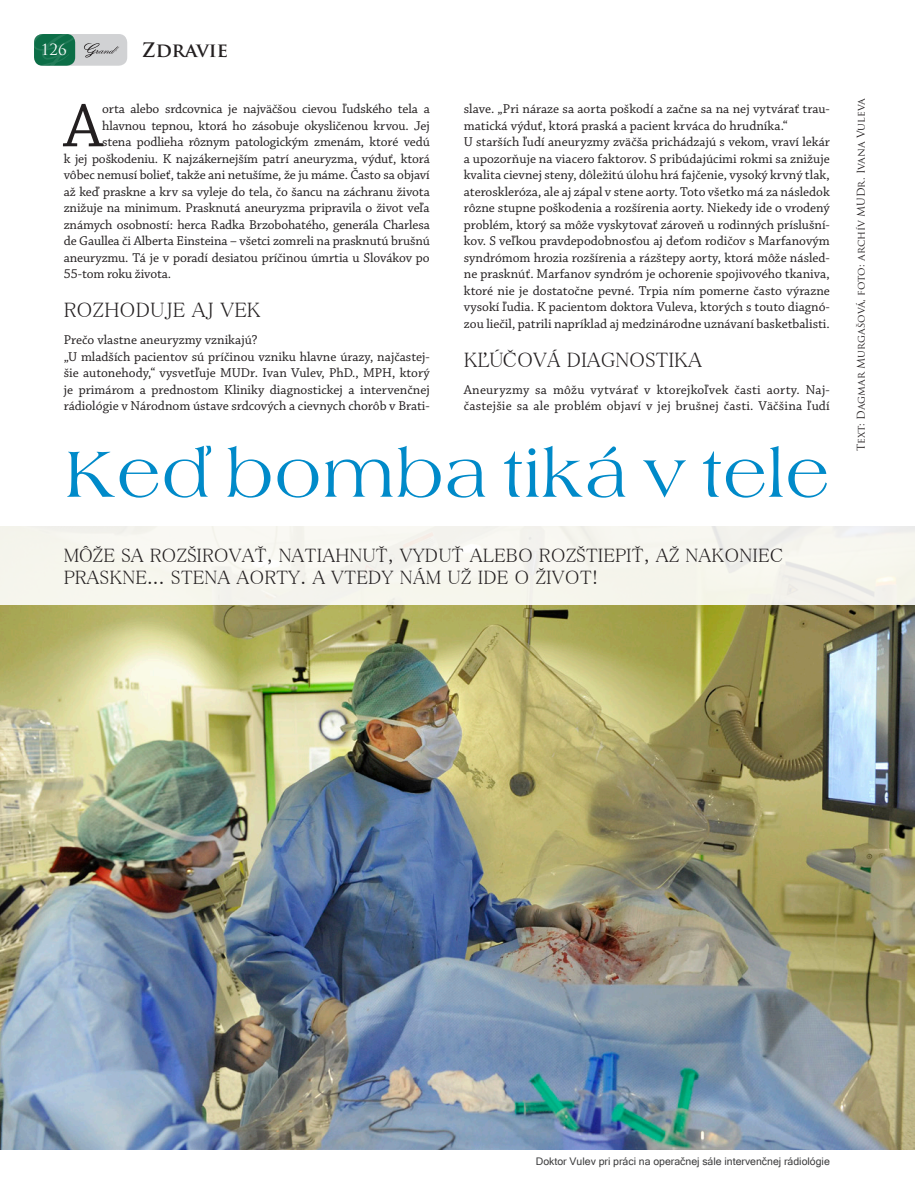
<style>
.page{position:relative;width:915px;height:1191px;background:#fff}
.page>*{position:absolute;margin:0;border:0;box-sizing:border-box;transform-origin:0 0}
.t1{font:67.35px "Amherst CE";color:#008ac9}
.hlavny_georgia{font:64.2px "Chaparral Pro";color:#231f20}
.medzititul_Trajan{font:21px "MS P Mincho";letter-spacing:-.01em;color:#231f20}
.medzititul_Trajan-2{font:19.5px/21px "MS P Mincho";color:#231f20}
.t2{font:700 19.5px "Trajan Pro";color:#231f20}
.t3{font:15px "Trajan Pro";color:#fff}
.hlavny_georgia-2{font:13.5px/16.5px "Chaparral Pro";letter-spacing:-.01em;color:#231f20;text-align:justify}
.hlavny_georgia-3{font:13.5px/16.5px "Chaparral Pro";letter-spacing:.015em;color:#231f20}
.t4{font:10.5px "Microsoft Sans Serif";color:#3e3e3f}
.t5{font:10.5px "Trajan Pro";color:#231f20}
</style>
<div class="page">
<div style="left:34px;top:34px;width:93px;height:32px;background:#d1d2d4;border-radius:9px"></div>
<svg style="left:84px;top:43px;width:35px;height:14px"></svg>
<svg style="left:34px;top:34px;width:41px;height:32px"></svg>
<img style="left:0;top:604px;width:914px;height:545px">
<div style="left:0;top:525px;width:914px;height:79px;background:#f6f6ee"></div>
<p class="t3" style="left:41px;top:41px;width:27px">126</p>
<p class="t2" style="left:142px;top:38px;width:87px">Zdravie</p>
<p class="hlavny_georgia" style="left:64px;top:90px;width:40px">A</p>
<p class="hlavny_georgia-2" style="left:102px;top:101px;width:329px">orta alebo srdcovnica je najväčšou cievou ľudského tela a</p>
<p class="hlavny_georgia-2" style="left:102px;top:118px;width:329px">hlavnou tepnou, ktorá ho zásobuje okysličenou krvou. Jej</p>
<p class="hlavny_georgia-2" style="left:102px;top:134px;width:329px">stena podlieha rôznym patologickým zmenám, ktoré vedú</p>
<p class="hlavny_georgia-2" style="left:64px;top:151px;width:367px">k jej poškodeniu. K najzákernejším patrí aneuryzma, výduť, ktorá</p>
<p class="hlavny_georgia-2" style="left:64px;top:167px;width:367px">vôbec nemusí bolieť, takže ani netušíme, že ju máme. Často sa objaví</p>
<p class="hlavny_georgia-2" style="left:64px;top:184px;width:367px">až keď praskne a krv sa vyleje do tela, čo šancu na záchranu života</p>
<p class="hlavny_georgia-2" style="left:64px;top:200px;width:367px">znižuje na minimum. Prasknutá aneuryzma pripravila o život veľa</p>
<p class="hlavny_georgia-2" style="left:64px;top:217px;width:367px">známych osobností: herca Radka Brzobohatého, generála Charlesa</p>
<p class="hlavny_georgia-2" style="left:64px;top:233px;width:367px">de Gaullea či Alberta Einsteina – všetci zomreli na prasknutú brušnú</p>
<p class="hlavny_georgia-2" style="left:64px;top:250px;width:367px">aneuryzmu. Tá je v poradí desiatou príčinou úmrtia u Slovákov po</p>
<p class="hlavny_georgia-2" style="left:64px;top:266px;width:109px">55-tom roku života.</p>
<p class="medzititul_Trajan" style="left:64px;top:299px;width:198px">ROZHODUJE AJ VEK</p>
<p class="hlavny_georgia-2" style="left:64px;top:332px;width:195px">Prečo vlastne aneuryzmy vznikajú?</p>
<p class="hlavny_georgia-2" style="left:64px;top:349px;width:367px">„U mladších pacientov sú príčinou vzniku hlavne úrazy, najčastej&shy;šie autonehody,“ vysvetľuje MUDr. Ivan Vulev, PhD., MPH, ktorý je primárom a prednostom Kliniky diagnostickej a intervenčnej rádiológie v Národnom ústave srdcových a cievnych chorôb v Brati-</p>
<p class="hlavny_georgia-2" style="left:463px;top:101px;width:367px">slave. „Pri náraze sa aorta poškodí a začne sa na nej vytvárať trau&shy;matická výduť, ktorá praská a pacient krváca do hrudníka.“</p>
<p class="hlavny_georgia-2" style="left:463px;top:134px;width:367px">U starších ľudí aneuryzmy zväčša prichádzajú s vekom, vraví lekár a upozorňuje na viacero faktorov. S pribúdajúcimi rokmi sa znižuje kvalita cievnej steny, dôležitú úlohu hrá fajčenie, vysoký krvný tlak, ateroskleróza, ale aj zápal v stene aorty. Toto všetko má za následok rôzne stupne poškodenia a rozšírenia aorty. Niekedy ide o vrodený problém, ktorý sa môže vyskytovať zároveň u rodinných príslušní&shy;kov. S veľkou pravdepodobnosťou aj deťom rodičov s Marfanovým syndrómom hrozia rozšírenia a rázštepy aorty, ktorá môže násled&shy;ne prasknúť. Marfanov syndróm je ochorenie spojivového tkaniva, ktoré nie je dostatočne pevné. Trpia ním pomerne často výrazne vysokí ľudia. K pacientom doktora Vuleva, ktorých s touto diagnó&shy;zou liečil, patrili napríklad aj medzinárodne uznávaní basketbalisti.</p>
<p class="medzititul_Trajan" style="left:463px;top:349px;width:239px">KĽÚČOVÁ DIAGNOSTIKA</p>
<p class="hlavny_georgia-3" style="left:463px;top:382px;width:367px">Aneuryzmy sa môžu vytvárať v ktorejkoľvek časti aorty. Naj&shy;častejšie sa ale problém objaví v jej brušnej časti. Väčšina ľudí</p>
<p class="t1" style="left:64px;top:434px;width:767px">Keď bomba tiká v tele</p>
<p class="medzititul_Trajan-2" style="left:64px;top:545px;width:720px">MÔŽE SA ROZŠIROVAŤ, NATIAHNUŤ, VYDUŤ ALEBO ROZŠTIEPIŤ, AŽ NAKONIEC<br>PRASKNE... STENA AORTY. A VTEDY NÁM UŽ IDE O ŽIVOT!</p>
<p class="t5" style="left:853px;top:451px;width:355px;rotate:-90deg">Text: Dagmar Murgašová, foto: archív MUDr. Ivana Vuleva</p>
<p class="t4" style="left:535px;top:1154px;width:295px">Doktor Vulev pri práci na operačnej sále intervenčnej rádiológie</p>
</div>
